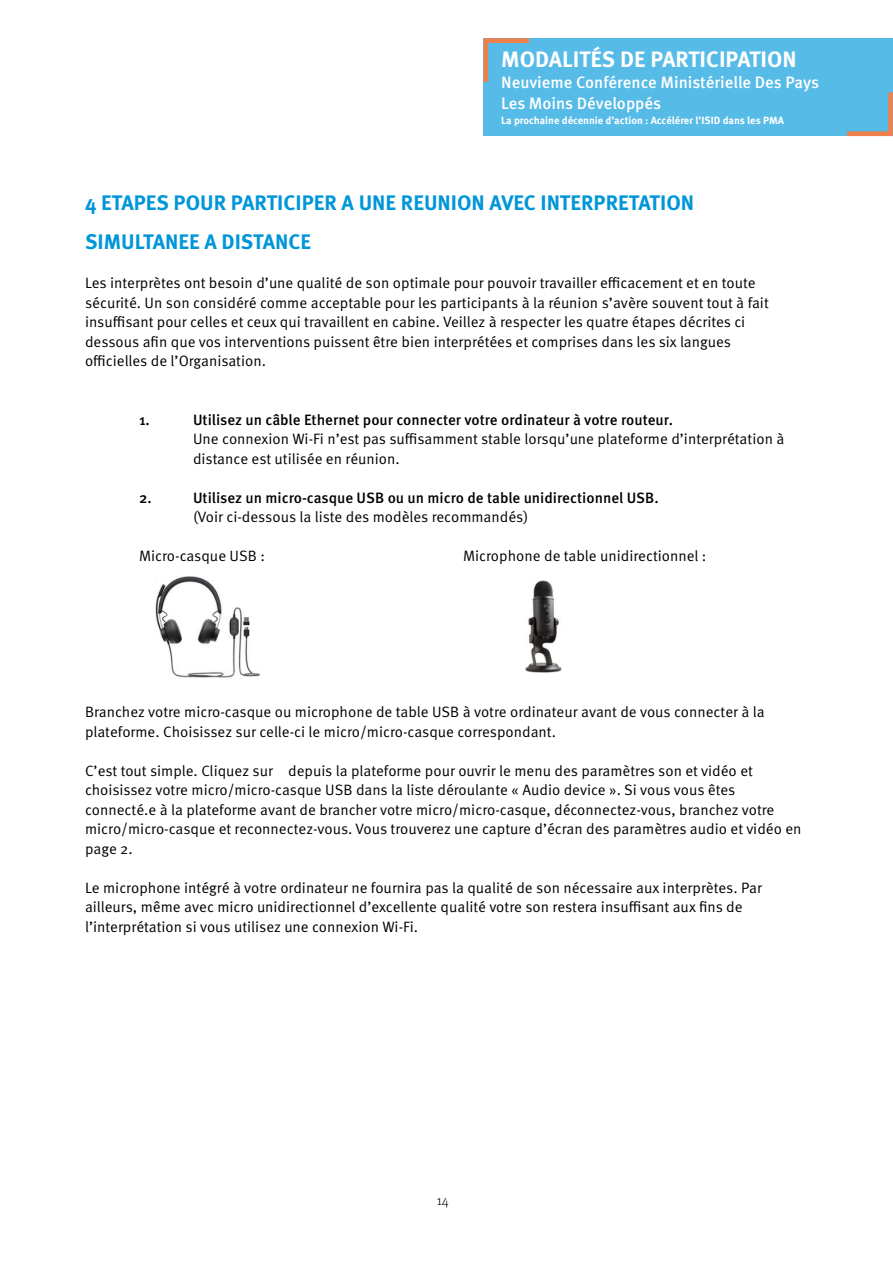
<style>
.page{position:relative;width:893px;height:1263px;background:#fff}
.page>*{position:absolute;margin:0;border:0;box-sizing:border-box;transform-origin:0 0}
.t1{font:700 22.35px "Meta Pro";color:#fff}
.t2{font:700 21px/39px "Meta Pro";color:#0096d8}
.t3{font:500 16.5px/21px "Meta Pro";color:#fff}
.t4{font:15px/19.5px "Meta Pro";color:#000}
.t5{font:500 15px "Meta Pro";color:#000}
.t6{font:300 13.5px "Meta Pro";color:#000}
.t7{font:700 10.5px "Meta Pro";color:#fff}
</style>
<div class="page">
<div style="left:483px;top:38px;width:410px;height:98px;background:#57bbe7"></div>
<svg style="left:483px;top:38px;width:46px;height:44px"></svg>
<svg style="left:847px;top:92px;width:46px;height:44px"></svg>
<img style="left:155px;top:576px;width:104px;height:102px">
<img style="left:525px;top:581px;width:36px;height:91px">
<h1 class="t1" style="left:501px;top:45px;width:297px">MODALITÉS DE PARTICIPATION</h1>
<p class="t3" style="left:501px;top:72px;width:319px">Neuvieme Conférence Ministérielle Des Pays<br>Les Moins Développés</p>
<p class="t7" style="left:501px;top:113px;width:284px">La prochaine décennie d’action : Accélérer l’ISID dans les PMA</p>
<h2 class="t2" style="left:85px;top:184px;width:611px">4 ETAPES POUR PARTICIPER A UNE REUNION AVEC INTERPRETATION<br>SIMULTANEE A DISTANCE</h2>
<p class="t4" style="left:85px;top:274px;width:685px">Les interprètes ont besoin d’une qualité de son optimale pour pouvoir travailler efficacement et en toute sécurité. Un son considéré comme acceptable pour les participants à la réunion s’avère souvent tout à fait insuffisant pour celles et ceux qui travaillent en cabine. Veillez à respecter les quatre étapes décrites ci dessous afin que vos interventions puissent être bien interprétées et comprises dans les six langues officielles de l’Organisation.</p>
<p class="t5" style="left:139px;top:410px;width:12px">1.</p>
<p class="t5" style="left:193px;top:410px;width:482px">Utilisez un câble Ethernet pour connecter votre ordinateur à votre routeur.</p>
<p class="t4" style="left:193px;top:430px;width:593px">Une connexion Wi-Fi n’est pas suffisamment stable lorsqu’une plateforme d’interprétation à distance est utilisée en réunion.</p>
<p class="t5" style="left:139px;top:488px;width:14px">2.</p>
<p class="t5" style="left:193px;top:488px;width:467px">Utilisez un micro-casque USB ou un micro de table unidirectionnel USB.</p>
<p class="t4" style="left:193px;top:508px;width:337px">(Voir ci-dessous la liste des modèles recommandés)</p>
<p class="t4" style="left:139px;top:547px;width:127px">Micro-casque USB :</p>
<p class="t4" style="left:463px;top:547px;width:245px">Microphone de table unidirectionnel :</p>
<p class="t4" style="left:85px;top:703px;width:681px">Branchez votre micro-casque ou microphone de table USB à votre ordinateur avant de vous connecter à la plateforme. Choisissez sur celle-ci le micro/micro-casque correspondant.</p>
<p class="t4" style="left:85px;top:761px;width:718px">C’est tout simple. Cliquez sur ⚙️ depuis la plateforme pour ouvrir le menu des paramètres son et vidéo et choisissez votre micro/micro-casque USB dans la liste déroulante « Audio device ». Si vous vous êtes connecté.e à la plateforme avant de brancher votre micro/micro-casque, déconnectez-vous, branchez votre micro/micro-casque et reconnectez-vous. Vous trouverez une capture d’écran des paramètres audio et vidéo en page 2.</p>
<p class="t4" style="left:85px;top:878px;width:678px">Le microphone intégré à votre ordinateur ne fournira pas la qualité de son nécessaire aux interprètes. Par ailleurs, même avec micro unidirectionnel d’excellente qualité votre son restera insuffisant aux fins de l’interprétation si vous utilisez une connexion Wi-Fi.</p>
<p class="t6" style="left:437px;top:1191px;width:14px">14</p>
</div>
